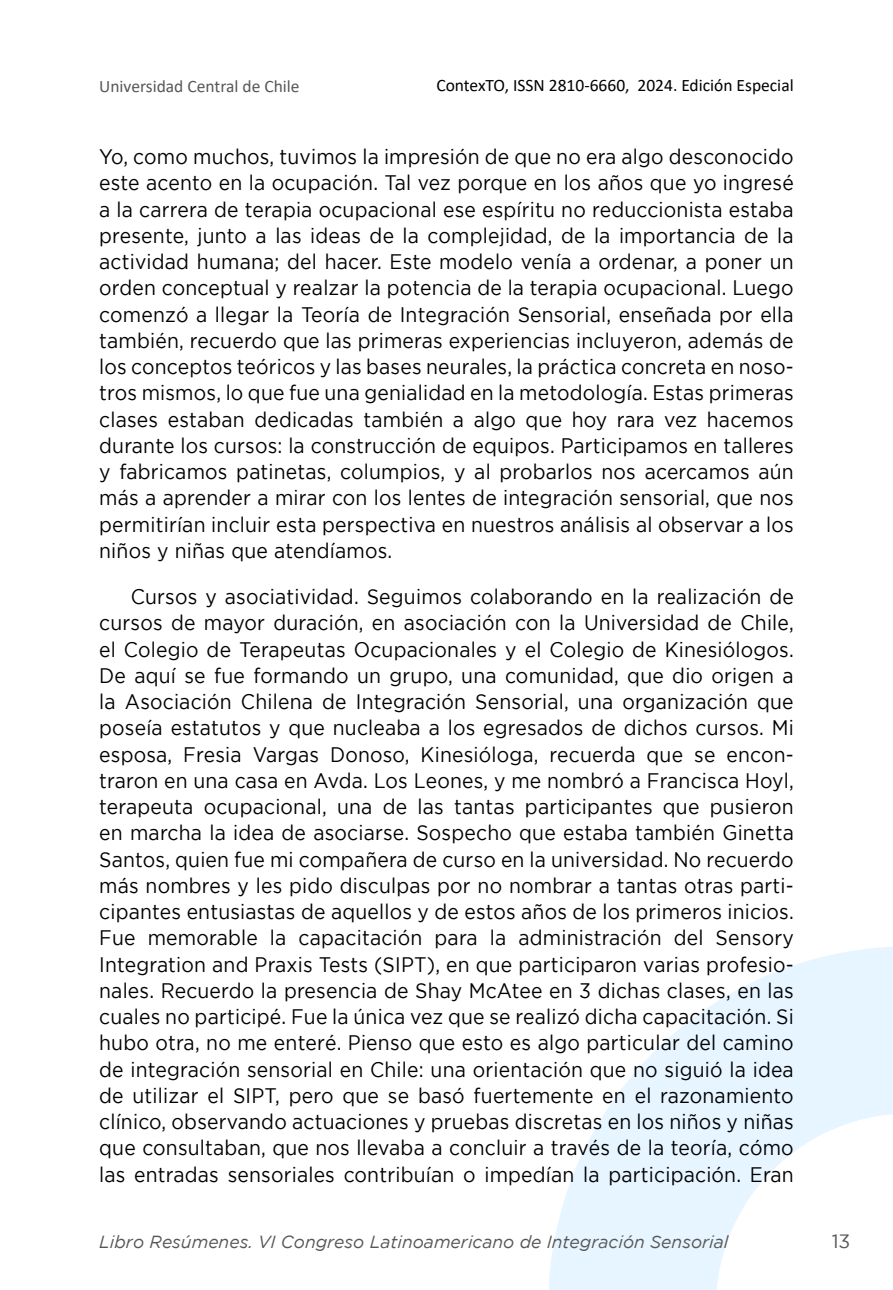
<style>
.page{position:relative;width:893px;height:1290px;background:#fff}
.page>*{position:absolute;margin:0;border:0;box-sizing:border-box;transform-origin:0 0}
.t1{font:21px/26.2px "Gotham";letter-spacing:.01em;color:#000;text-align:justify;scale:.92 1}
.t2{font:19.25px "Gotham";color:#575756}
.t3{font:italic 17.5px "Gotham";color:#575756}
.t4{font:17.5px "Calibri";color:#000}
.t5{font:17.5px "Calibri";color:#575756}
</style>
<div class="page">
<svg style="left:549px;top:947px;width:344px;height:343px;fill:#e6f5ff"></svg>
<p class="t5" style="left:99px;top:74px;width:202px">Universidad Central de Chile</p>
<p class="t4" style="left:436px;top:73px;width:359px">ContexTO, ISSN 2810-6660, 2024. Edición Especial</p>
<p class="t1" style="left:99px;top:143px;width:756px">Yo, como muchos, tuvimos la impresión de que no era algo desconocido este acento en la ocupación. Tal vez porque en los años que yo ingresé a la carrera de terapia ocupacional ese espíritu no reduccionista estaba presente, junto a las ideas de la complejidad, de la importancia de la actividad humana; del hacer. Este modelo venía a ordenar, a poner un orden conceptual y realzar la potencia de la terapia ocupacional. Luego comenzó a llegar la Teoría de Integración Sensorial, enseñada por ella también, recuerdo que las primeras experiencias incluyeron, además de los conceptos teóricos y las bases neurales, la práctica concreta en noso&shy;tros mismos, lo que fue una genialidad en la metodología. Estas primeras clases estaban dedicadas también a algo que hoy rara vez hacemos durante los cursos: la construcción de equipos. Participamos en talleres y fabricamos patinetas, columpios, y al probarlos nos acercamos aún más a aprender a mirar con los lentes de integración sensorial, que nos permitirían incluir esta perspectiva en nuestros análisis al observar a los niños y niñas que atendíamos.</p>
<p class="t1" style="left:99px;top:583px;width:756px;text-indent:31px">Cursos y asociatividad. Seguimos colaborando en la realización de cursos de mayor duración, en asociación con la Universidad de Chile, el Colegio de Terapeutas Ocupacionales y el Colegio de Kinesiólogos.<br>De aquí se fue formando un grupo, una comunidad, que dio origen a la Asociación Chilena de Integración Sensorial, una organización que poseía estatutos y que nucleaba a los egresados de dichos cursos. Mi esposa, Fresia Vargas Donoso, Kinesióloga, recuerda que se encon&shy;traron en una casa en Avda. Los Leones, y me nombró a Francisca Hoyl, terapeuta ocupacional, una de las tantas participantes que pusieron en marcha la idea de asociarse. Sospecho que estaba también Ginetta Santos, quien fue mi compañera de curso en la universidad. No recuerdo más nombres y les pido disculpas por no nombrar a tantas otras parti&shy;cipantes entusiastas de aquellos y de estos años de los primeros inicios.<br>Fue memorable la capacitación para la administración del Sensory Integration and Praxis Tests (SIPT), en que participaron varias profesio&shy;nales. Recuerdo la presencia de Shay McAtee en 3 dichas clases, en las cuales no participé. Fue la única vez que se realizó dicha capacitación. Si hubo otra, no me enteré. Pienso que esto es algo particular del camino de integración sensorial en Chile: una orientación que no siguió la idea de utilizar el SIPT, pero que se basó fuertemente en el razonamiento clínico, observando actuaciones y pruebas discretas en los niños y niñas que consultaban, que nos llevaba a concluir a través de la teoría, cómo las entradas sensoriales contribuían o impedían la participación. Eran</p>
<p class="t3" style="left:99px;top:1232px;width:631px">Libro Resúmenes. VI Congreso Latinoamericano de Integración Sensorial</p>
<p class="t2" style="left:832px;top:1231px;width:20px">13</p>
</div>
